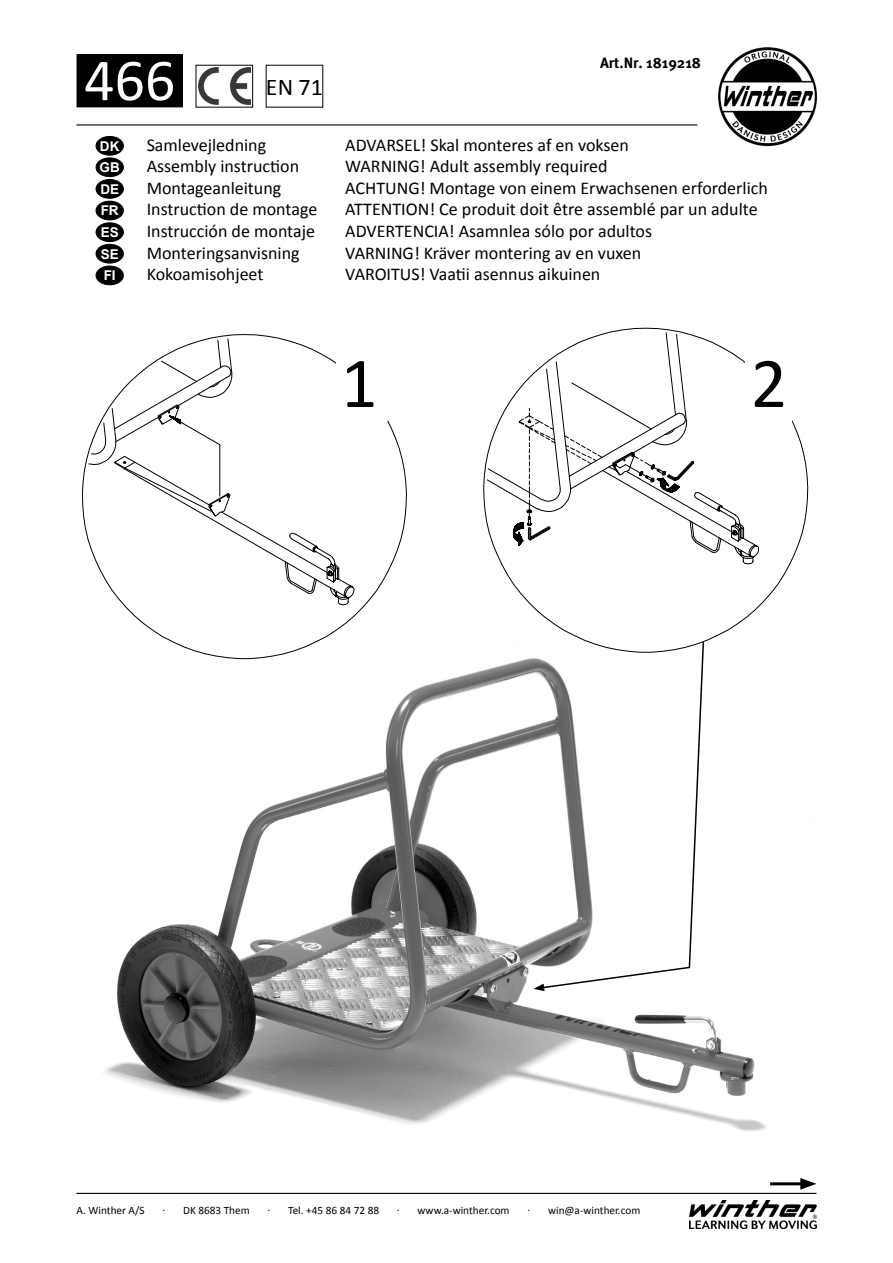
<style>
.page{position:relative;width:893px;height:1263px;background:#fff}
.page>*{position:absolute;margin:0;border:0;box-sizing:border-box;transform-origin:0 0}
.t1{font:72px "Calibri";color:#000}
.t2{font:60px "Calibri";color:#fff}
.t3{font:24px "Calibri";color:#000}
.t4{font:18px/21.6px "Calibri";color:#000}
.t5{font:700 15px "Meta Pro";color:#000}
.t6{font:700 13.5px/21.6px "Arial";color:#fff;text-align:center}
.t7{font:11.25px "Calibri";color:#000}
</style>
<div class="page">
<img style="left:94px;top:668px;width:723px;height:526px">
<img style="left:689px;top:1200px;width:128px;height:29px">
<div style="left:77px;top:55px;width:105px;height:52px;background:#000"></div>
<div style="left:77px;top:54px;width:106px;height:53px;border:1px solid #000"></div>
<hr style="left:77px;top:124px;width:620px;height:1px;background:#000">
<hr style="left:77px;top:1193px;width:739px;height:1px;background:#000">
<img style="left:198px;top:68px;width:52px;height:37px">
<img style="left:718px;top:47px;width:100px;height:100px">
<div style="left:96px;top:136px;width:27px;height:19px;background:#000;border-radius:50%"></div>
<div style="left:96px;top:136px;width:28px;height:20px;border:1px solid #000;border-radius:50%"></div>
<div style="left:96px;top:158px;width:27px;height:19px;background:#000;border-radius:50%"></div>
<div style="left:96px;top:157px;width:28px;height:20px;border:1px solid #000;border-radius:50%"></div>
<div style="left:96px;top:180px;width:27px;height:18px;background:#000;border-radius:50%"></div>
<div style="left:96px;top:179px;width:28px;height:20px;border:1px solid #000;border-radius:50%"></div>
<div style="left:96px;top:201px;width:27px;height:19px;background:#000;border-radius:50%"></div>
<div style="left:96px;top:201px;width:28px;height:19px;border:1px solid #000;border-radius:50%"></div>
<div style="left:96px;top:223px;width:27px;height:19px;background:#000;border-radius:50%"></div>
<div style="left:96px;top:222px;width:28px;height:20px;border:1px solid #000;border-radius:50%"></div>
<div style="left:96px;top:244px;width:27px;height:19px;background:#000;border-radius:50%"></div>
<div style="left:96px;top:244px;width:28px;height:19px;border:1px solid #000;border-radius:50%"></div>
<div style="left:96px;top:266px;width:27px;height:19px;background:#000;border-radius:50%"></div>
<div style="left:96px;top:266px;width:28px;height:19px;border:1px solid #000;border-radius:50%"></div>
<hr style="left:770px;top:1182px;width:36px;height:3px;background:#000">
<svg style="left:800px;top:1178px;width:16px;height:12px"></svg>
<svg style="left:81px;top:334px;width:326px;height:326px"></svg>
<div style="left:336px;top:357px;width:56px;height:64px;background:#fff"></div>
<svg style="left:483px;top:327px;width:326px;height:320px"></svg>
<svg style="left:486px;top:332px;width:273px;height:232px"></svg>
<svg style="left:540px;top:640px;width:165px;height:349px"></svg>
<svg style="left:534px;top:984px;width:11px;height:7px"></svg>
<div style="left:746px;top:357px;width:56px;height:64px;background:#fff"></div>
<h2 class="t2" style="left:84px;top:42px;width:93px">466</h2>
<h3 class="t3" style="left:266px;top:72px;width:58px">EN 71</h3>
<p class="t5" style="left:600px;top:51px;width:102px">Art.Nr. 1819218</p>
<p class="t6" style="left:100px;top:136px;width:22px">DK<br>GB<br>DE<br>FR<br>ES<br>SE<br>FI</p>
<p class="t4" style="left:147px;top:134px;width:172px">Samlevejledning<br>Assembly instruction<br>Montageanleitung<br>Instruction de montage<br>Instrucción de montaje<br>Monteringsanvisning<br>Kokoamisohjeet</p>
<p class="t4" style="left:345px;top:134px;width:424px">ADVARSEL! Skal monteres af en voksen<br>WARNING! Adult assembly required<br>ACHTUNG! Montage von einem Erwachsenen erforderlich ATTENTION! Ce produit doit être assemblé par un adulte ADVERTENCIA! Asamnlea sólo por adultos<br>VARNING! Kräver montering av en vuxen<br>VAROITUS! Vaatii asennus aikuinen</p>
<h1 class="t1" style="left:341px;top:338px;width:38px">1</h1>
<h1 class="t1" style="left:751px;top:338px;width:38px">2</h1>
<p class="t7" style="left:77px;top:1203px;width:70px">A. Winther A/S</p>
<p class="t7" style="left:162px;top:1200px;width:4px">.</p>
<p class="t7" style="left:183px;top:1203px;width:68px">DK 8683 Them</p>
<p class="t7" style="left:268px;top:1200px;width:4px">.</p>
<p class="t7" style="left:288px;top:1203px;width:92px">Tel. +45 86 84 72 88</p>
<p class="t7" style="left:397px;top:1200px;width:4px">.</p>
<p class="t7" style="left:417px;top:1203px;width:94px">www.a-winther.com</p>
<p class="t7" style="left:527px;top:1200px;width:4px">.</p>
<p class="t7" style="left:548px;top:1203px;width:94px">win@a-winther.com</p>
</div>
